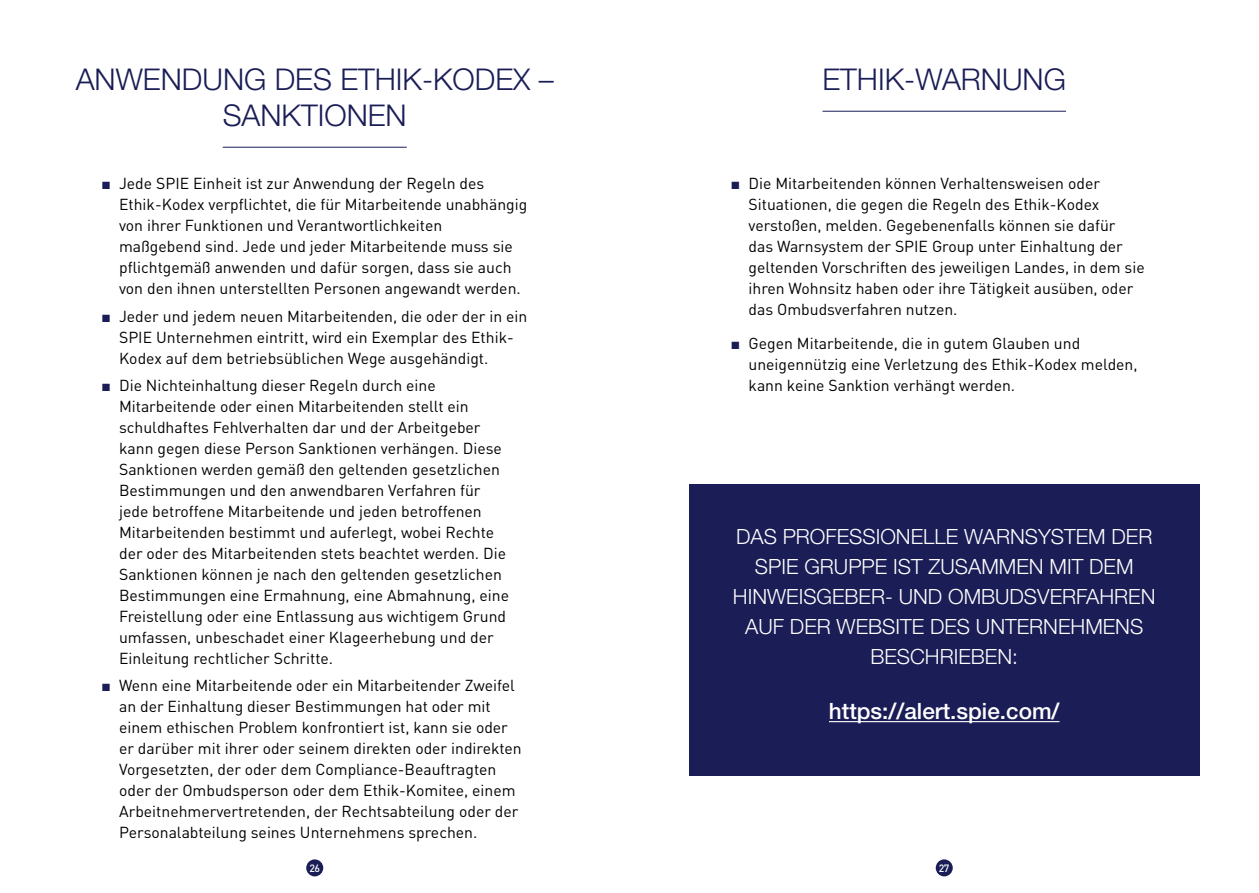
<style>
.page{position:relative;width:1259px;height:893px;background:#fff}
.page>*{position:absolute;margin:0;border:0;box-sizing:border-box;transform-origin:0 0}
.t1{font:300 30px/36px "Helvetica Neue";color:#1a1d56;text-align:center}
.t2{font:500 22.5px "Helvetica Neue";color:#fff}
.t3{font:300 21px/30px "Helvetica Neue";color:#fff;text-align:center}
.t4{font:15.75px/21px "DIN";color:#000}
.t5{font:500 10.5px "DIN";color:#fff}
.s1{color:#1a1d56}
</style>
<div class="page">
<div style="left:935px;top:859px;width:17px;height:17px;background:#1a1d56;border-radius:50%"></div>
<div style="left:306px;top:859px;width:17px;height:17px;background:#1a1d56;border-radius:50%"></div>
<hr style="left:223px;top:147px;width:184px;height:1px;background:#1a1d56">
<hr style="left:822px;top:111px;width:244px;height:1px;background:#1a1d56">
<div style="left:689px;top:485px;width:510px;height:291px;background:#1a1d56"></div>
<hr style="left:829px;top:721px;width:230px;height:1px;background:#fff">
<h1 class="t1" style="left:76px;top:60px;width:479px">ANWENDUNG DES ETHIK-KODEX –<br>SANKTIONEN</h1>
<h1 class="t1" style="left:822px;top:60px;width:245px">ETHIK-WARNUNG</h1>
<p class="t4" style="left:119px;top:173px;width:410px;text-indent:-17px"><span class="s1">■</span> Jede SPIE Einheit ist zur Anwendung der Regeln des Ethik-Kodex verpflichtet, die für Mitarbeitende unabhängig von ihrer Funktionen und Verantwortlichkeiten maßgebend sind. Jede und jeder Mitarbeitende muss sie pflichtgemäß anwenden und dafür sorgen, dass sie auch von den ihnen unterstellten Personen angewandt werden.</p>
<p class="t4" style="left:119px;top:305px;width:410px;text-indent:-17px"><span class="s1">■</span> Jeder und jedem neuen Mitarbeitenden, die oder der in ein<br>SPIE Unternehmen eintritt, wird ein Exemplar des Ethik-<br>Kodex auf dem betriebsüblichen Wege ausgehändigt.</p>
<p class="t4" style="left:119px;top:375px;width:391px;text-indent:-17px"><span class="s1">■</span> Die Nichteinhaltung dieser Regeln durch eine Mitarbeitende oder einen Mitarbeitenden stellt ein schuldhaftes Fehlverhalten dar und der Arbeitgeber kann gegen diese Person Sanktionen verhängen. Diese Sanktionen werden gemäß den geltenden gesetzlichen Bestimmungen und den anwendbaren Verfahren für jede betroffene Mitarbeitende und jeden betroffenen Mitarbeitenden bestimmt und auferlegt, wobei Rechte der oder des Mitarbeitenden stets beachtet werden. Die Sanktionen können je nach den geltenden gesetzlichen Bestimmungen eine Ermahnung, eine Abmahnung, eine Freistellung oder eine Entlassung aus wichtigem Grund umfassen, unbeschadet einer Klageerhebung und der Einleitung rechtlicher Schritte.</p>
<p class="t4" style="left:119px;top:675px;width:404px;text-indent:-17px"><span class="s1">■</span> Wenn eine Mitarbeitende oder ein Mitarbeitender Zweifel an der Einhaltung dieser Bestimmungen hat oder mit einem ethischen Problem konfrontiert ist, kann sie oder er darüber mit ihrer oder seinem direkten oder indirekten Vorgesetzten, der oder dem Compliance-Beauftragten oder der Ombudsperson oder dem Ethik-Komitee, einem Arbeitnehmervertretenden, der Rechtsabteilung oder der Personalabteilung seines Unternehmens sprechen.</p>
<p class="t4" style="left:748px;top:173px;width:398px;text-indent:-17px"><span class="s1">■</span> Die Mitarbeitenden können Verhaltensweisen oder Situationen, die gegen die Regeln des Ethik-Kodex verstoßen, melden. Gegebenenfalls können sie dafür<br>das Warnsystem der SPIE Group unter Einhaltung der geltenden Vorschriften des jeweiligen Landes, in dem sie ihren Wohnsitz haben oder ihre Tätigkeit ausüben, oder das Ombudsverfahren nutzen.</p>
<p class="t4" style="left:748px;top:333px;width:390px;text-indent:-17px"><span class="s1">■</span> Gegen Mitarbeitende, die in gutem Glauben und uneigennützig eine Verletzung des Ethik-Kodex melden, kann keine Sanktion verhängt werden.</p>
<h3 class="t3" style="left:733px;top:521px;width:424px">DAS PROFESSIONELLE WARNSYSTEM DER<br>SPIE GRUPPE IST ZUSAMMEN MIT DEM<br>HINWEISGEBER- UND OMBUDSVERFAHREN<br>AUF DER WEBSITE DES UNTERNEHMENS<br>BESCHRIEBEN:</h3>
<h2 class="t2" style="left:829px;top:698px;width:232px">https://alert.spie.com/</h2>
<p class="t5" style="left:309px;top:862px;width:12px">26</p>
<p class="t5" style="left:939px;top:862px;width:12px">27</p>
</div>
